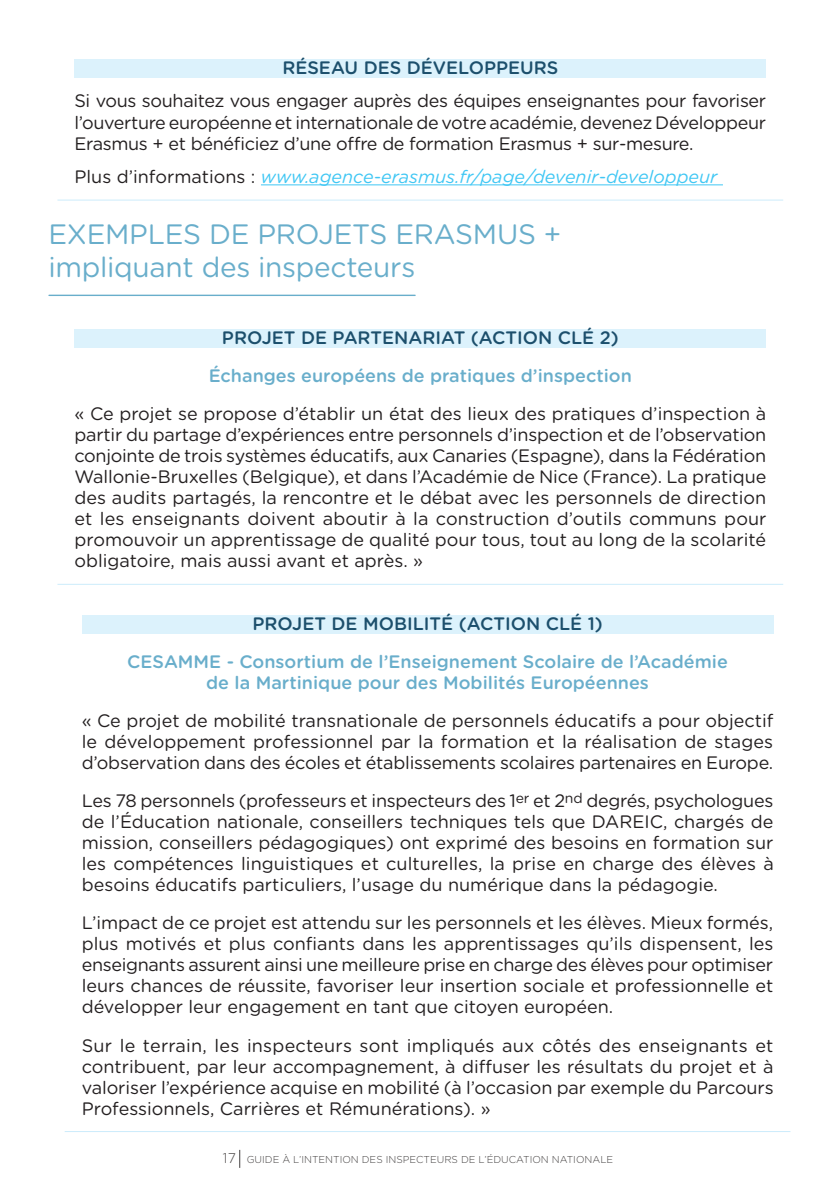
<style>
.page{position:relative;width:840px;height:1191px;background:#fff}
.page>*{position:absolute;margin:0;border:0;box-sizing:border-box;transform-origin:0 0}
.t1{font:28px "Gotham Rounded";letter-spacing:-.01em;color:#69aecb}
.t2{font:18px/21px "Gotham Rounded";color:#231f20;text-align:justify}
.t3{font:500 18px/21px "Gotham Rounded";color:#69aecb;text-align:center}
.t4{font:500 18px "Gotham Rounded";color:#1c4f6c}
.t5{font:italic 18px "Gotham Rounded";color:#40c7f4}
.t6{font:300 10px "Gotham Rounded";color:#444141}
.s1{font-style:normal;color:#231f20}
.s2{font-size:14px}
</style>
<div class="page">
<svg style="left:239px;top:1149px;width:1px;height:18px"></svg>
<hr style="left:57px;top:584px;width:725px;height:1px;background:#ccecfb">
<div style="left:74px;top:330px;width:691px;height:18px;background:#dcf2fc"></div>
<hr style="left:49px;top:295px;width:366px;height:1px;background:#69aecb">
<hr style="left:57px;top:200px;width:725px;height:1px;background:#ccecfb">
<div style="left:74px;top:60px;width:691px;height:18px;background:#dcf2fc"></div>
<hr style="left:261px;top:184px;width:461px;height:1px;background:#40c7f4">
<hr style="left:65px;top:1131px;width:725px;height:1px;background:#ccecfb">
<div style="left:82px;top:616px;width:691px;height:18px;background:#dcf2fc"></div>
<p class="t4" style="left:282px;top:55px;width:277px">RÉSEAU DES DÉVELOPPEURS</p>
<p class="t2" style="left:74px;top:89px;width:692px;line-height:21.6px">Si vous souhaitez vous engager auprès des équipes enseignantes pour favoriser l’ouverture européenne et internationale de votre académie, devenez Développeur Erasmus + et bénéficiez d’une offre de formation Erasmus + sur-mesure.</p>
<p class="t5" style="left:74px;top:164px;width:644px"><span class="s1">Plus d’informations :</span> www.agence-erasmus.fr/page/devenir-developpeur</p>
<p class="t1" style="left:48px;top:214px;width:514px">EXEMPLES DE PROJETS ERASMUS +</p>
<p class="t1" style="left:48px;top:248px;width:368px">impliquant des inspecteurs</p>
<p class="t4" style="left:222px;top:325px;width:398px">PROJET DE PARTENARIAT (ACTION CLÉ 2)</p>
<p class="t3" style="left:209px;top:364px;width:424px">Échanges européens de pratiques d’inspection</p>
<p class="t2" style="left:74px;top:402px;width:693px">« Ce projet se propose d’établir un état des lieux des pratiques d’inspection à partir du partage d’expériences entre personnels d’inspection et de l’observation conjointe de trois systèmes éducatifs, aux Canaries (Espagne), dans la Fédération Wallonie-Bruxelles (Belgique), et dans l’Académie de Nice (France). La pratique des audits partagés, la rencontre et le débat avec les personnels de direction et les enseignants doivent aboutir à la construction d’outils communs pour promouvoir un apprentissage de qualité pour tous, tout au long de la scolarité obligatoire, mais aussi avant et après. »</p>
<p class="t4" style="left:252px;top:611px;width:351px">PROJET DE MOBILITÉ (ACTION CLÉ 1)</p>
<p class="t3" style="left:127px;top:650px;width:601px">CESAMME - Consortium de l’Enseignement Scolaire de l’Académie de la Martinique pour des Mobilités Européennes</p>
<p class="t2" style="left:82px;top:709px;width:692px">« Ce projet de mobilité transnationale de personnels éducatifs a pour objectif le développement professionnel par la formation et la réalisation de stages d’observation dans des écoles et établissements scolaires partenaires en Europe.</p>
<p class="t2" style="left:82px;top:789px;width:693px">Les 78 personnels (professeurs et inspecteurs des 1<sup>er</sup> et 2<sup>nd</sup> degrés, psychologues de l’Éducation nationale, conseillers techniques tels que DAREIC, chargés de mission, conseillers pédagogiques) ont exprimé des besoins en formation sur les compétences linguistiques et culturelles, la prise en charge des élèves à besoins éducatifs particuliers, l’usage du numérique dans la pédagogie.</p>
<p class="t2" style="left:82px;top:911px;width:692px">L’impact de ce projet est attendu sur les personnels et les élèves. Mieux formés, plus motivés et plus confiants dans les apprentissages qu’ils dispensent, les enseignants assurent ainsi une meilleure prise en charge des élèves pour optimiser leurs chances de réussite, favoriser leur insertion sociale et professionnelle et développer leur engagement en tant que citoyen européen.</p>
<p class="t2" style="left:82px;top:1033px;width:693px">Sur le terrain, les inspecteurs sont impliqués aux côtés des enseignants et contribuent, par leur accompagnement, à diffuser les résultats du projet et à valoriser l’expérience acquise en mobilité (à l’occasion par exemple du Parcours Professionnels, Carrières et Rémunérations). »</p>
<p class="t6" style="left:223px;top:1152px;width:392px"><span class="s2">17</span> GUIDE À L’INTENTION DES INSPECTEURS DE L’ÉDUCATION NATIONALE</p>
</div>
